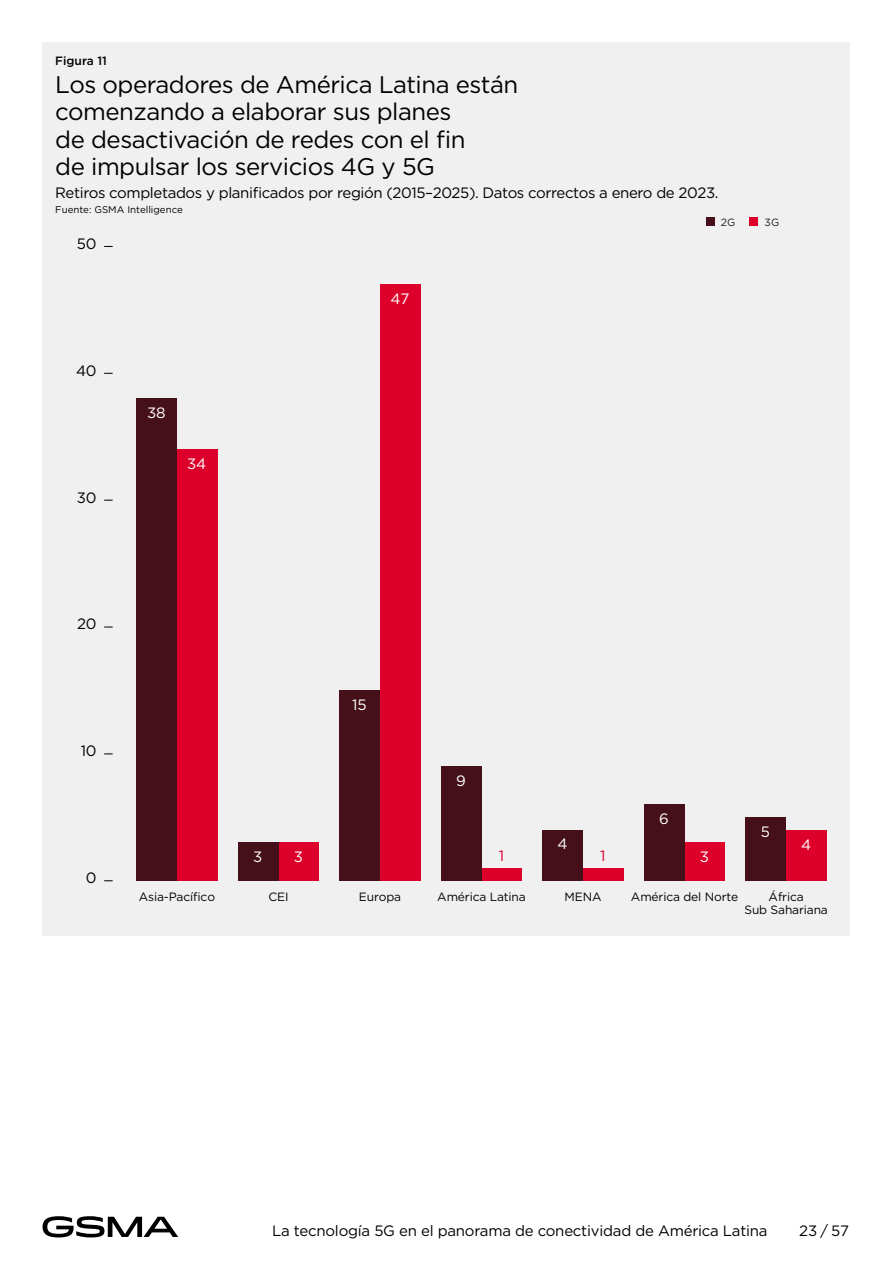
<style>
.page{position:relative;width:893px;height:1263px;background:#fff}
.page>*{position:absolute;margin:0;border:0;box-sizing:border-box;transform-origin:0 0}
.Fig_title{font:24px/27.6px "Gotham";letter-spacing:-.02em;color:#000}
.Fig_title-2{font:15px "Gotham";letter-spacing:-.025em;color:#000}
.t1{font:15px "Gotham";letter-spacing:-.01em;color:#fff}
.t2{font:15px "Gotham";color:#dc002b}
.t3{font:12px/12.8px "Gotham";letter-spacing:-.01em;color:#000;text-align:center}
.Fig_number{font:500 12px "Gotham";color:#000}
.t4{font:10.5px "Gotham";color:#1d1d1b}
.Fig_source{font:9.75px "Gotham";color:#000}
</style>
<div class="page">
<svg style="left:43px;top:1216px;width:135px;height:21px"></svg>
<div style="left:43px;top:43px;width:807px;height:892px;background:#f0f0f0"></div>
<div style="left:706px;top:217px;width:8px;height:8px;background:#45101a"></div>
<div style="left:750px;top:217px;width:8px;height:8px;background:#dc002b"></div>
<div style="left:177px;top:449px;width:41px;height:432px;background:#dc002b"></div>
<div style="left:278px;top:843px;width:41px;height:38px;background:#dc002b"></div>
<div style="left:380px;top:284px;width:41px;height:597px;background:#dc002b"></div>
<div style="left:482px;top:868px;width:40px;height:13px;background:#dc002b"></div>
<div style="left:583px;top:868px;width:41px;height:13px;background:#dc002b"></div>
<div style="left:685px;top:843px;width:40px;height:38px;background:#dc002b"></div>
<div style="left:786px;top:830px;width:41px;height:51px;background:#dc002b"></div>
<div style="left:136px;top:399px;width:41px;height:482px;background:#45101a"></div>
<div style="left:238px;top:843px;width:40px;height:38px;background:#45101a"></div>
<div style="left:339px;top:690px;width:41px;height:191px;background:#45101a"></div>
<div style="left:441px;top:767px;width:41px;height:114px;background:#45101a"></div>
<div style="left:542px;top:830px;width:41px;height:51px;background:#45101a"></div>
<div style="left:644px;top:805px;width:41px;height:76px;background:#45101a"></div>
<div style="left:746px;top:817px;width:40px;height:64px;background:#45101a"></div>
<p class="Fig_number" style="left:55px;top:53px;width:53px">Figura 11</p>
<p class="Fig_title" style="left:55px;top:70px;width:464px">Los operadores de América Latina están comenzando a elaborar sus planes<br>de desactivación de redes con el fin<br>de impulsar los servicios 4G y 5G</p>
<p class="Fig_title-2" style="left:55px;top:183px;width:665px">Retiros completados y planificados por región (2015–2025). Datos correctos a enero de 2023.</p>
<p class="Fig_source" style="left:55px;top:204px;width:129px">Fuente: GSMA Intelligence</p>
<p class="Fig_title-2" style="left:77px;top:234px;width:21px">50</p>
<p class="Fig_title-2" style="left:76px;top:361px;width:22px">40</p>
<p class="Fig_title-2" style="left:77px;top:488px;width:21px">30</p>
<p class="t1" style="left:147px;top:403px;width:20px">38</p>
<p class="t1" style="left:187px;top:454px;width:21px">34</p>
<p class="t1" style="left:390px;top:289px;width:20px">47</p>
<p class="t4" style="left:721px;top:215px;width:16px">2G</p>
<p class="t4" style="left:765px;top:215px;width:16px">3G</p>
<p class="Fig_title-2" style="left:77px;top:614px;width:21px">20</p>
<p class="Fig_title-2" style="left:81px;top:741px;width:17px">10</p>
<p class="Fig_title-2" style="left:86px;top:868px;width:12px">0</p>
<p class="t1" style="left:352px;top:695px;width:16px">15</p>
<p class="t1" style="left:253px;top:847px;width:11px">3</p>
<p class="t1" style="left:294px;top:847px;width:11px">3</p>
<p class="t1" style="left:456px;top:771px;width:11px">9</p>
<p class="t1" style="left:659px;top:809px;width:11px">6</p>
<p class="t1" style="left:557px;top:834px;width:12px">4</p>
<p class="t2" style="left:499px;top:846px;width:7px">1</p>
<p class="t2" style="left:600px;top:846px;width:7px">1</p>
<p class="t1" style="left:700px;top:847px;width:11px">3</p>
<p class="t1" style="left:761px;top:822px;width:11px">5</p>
<p class="t1" style="left:801px;top:835px;width:12px">4</p>
<p class="t3" style="left:744px;top:890px;width:85px">África<br>Sub Sahariana</p>
<p class="t3" style="left:139px;top:890px;width:78px">Asia-Pacífico</p>
<p class="t3" style="left:268px;top:890px;width:22px">CEI</p>
<p class="t3" style="left:359px;top:890px;width:44px">Europa</p>
<p class="t3" style="left:437px;top:890px;width:90px">América Latina</p>
<p class="t3" style="left:565px;top:890px;width:39px">MENA</p>
<p class="t3" style="left:631px;top:890px;width:109px">América del Norte</p>
<p class="Fig_title-2" style="left:272px;top:1221px;width:497px">La tecnología 5G en el panorama de conectividad de América Latina</p>
<p class="Fig_title-2" style="left:799px;top:1221px;width:51px">23 / 57</p>
</div>
